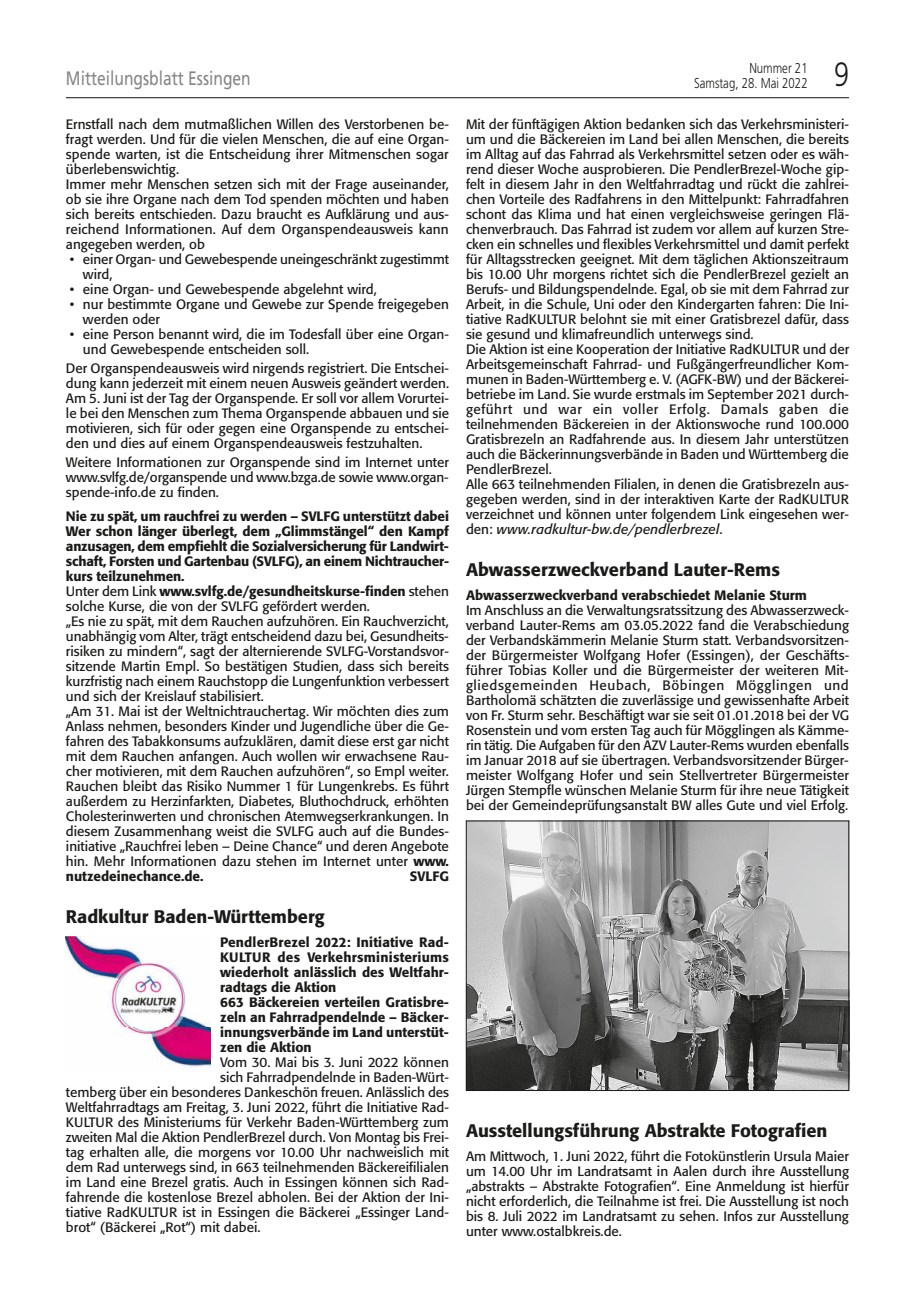
<style>
.page{position:relative;width:915px;height:1297px;background:#fff}
.page>*{position:absolute;margin:0;border:0;box-sizing:border-box;transform-origin:0 0}
.t1{font:300 33.75px "Frutiger";color:#1a1a18;scale:.8 1}
.t2{font:19.5px "Frutiger";color:#868786;scale:.8 1}
.t3{font:500 18px "Formata";color:#1a1a18}
.t4{font:300 14.25px "Frutiger";color:#1a1a18;scale:.8 1}
.t5{font:13.5px/15px "Formata";color:#1a1a18}
.t6{font:500 13.5px/15px "Formata";color:#1a1a18}
.s1{font-weight:500}
.s2{font-style:italic}
</style>
<div class="page">
<hr style="left:66px;top:97px;width:782px;height:1px;background:#1a1a18">
<img style="left:66px;top:937px;width:144px;height:130px">
<img style="left:468px;top:823px;width:378px;height:266px">
<div style="left:466px;top:821px;width:382px;height:270px;border:1px solid #1a1a18"></div>
<p class="t4" style="left:749px;top:60px;width:74px">Nummer 21</p>
<h2 class="t2" style="left:66px;top:66px;width:232px">Mitteilungsblatt Essingen</h2>
<p class="t4" style="left:694px;top:75px;width:143px">Samstag, 28. Mai 2022</p>
<h1 class="t1" style="left:833px;top:55px;width:20px">9</h1>
<p class="t5" style="left:66px;top:116px;width:384px">Ernstfall nach dem mutmaßlichen Willen des Verstorbenen be&shy;fragt werden. Und für die vielen Menschen, die auf eine Organ&shy;spende warten, ist die Entscheidung ihrer Mitmenschen sogar überlebenswichtig.<br>Immer mehr Menschen setzen sich mit der Frage auseinander, ob sie ihre Organe nach dem Tod spenden möchten und haben sich bereits entschieden. Dazu braucht es Aufklärung und aus&shy;reichend Informationen. Auf dem Organspendeausweis kann angegeben werden, ob</p>
<p class="t5" style="left:83px;top:251px;width:367px;text-indent:-13px">• einer Organ- und Gewebespende uneingeschränkt zugestimmt wird,</p>
<p class="t5" style="left:70px;top:281px;width:308px">• eine Organ- und Gewebespende abgelehnt wird,</p>
<p class="t5" style="left:83px;top:296px;width:367px;text-indent:-13px">• nur bestimmte Organe und Gewebe zur Spende freigegeben werden oder</p>
<p class="t5" style="left:83px;top:326px;width:367px;text-indent:-13px">• eine Person benannt wird, die im Todesfall über eine Organ&shy;und Gewebespende entscheiden soll.</p>
<p class="t5" style="left:66px;top:361px;width:384px;text-align:justify">Der Organspendeausweis wird nirgends registriert. Die Entschei&shy;dung kann jederzeit mit einem neuen Ausweis geändert werden.<br>Am 5. Juni ist der Tag der Organspende. Er soll vor allem Vorurtei&shy;le bei den Menschen zum Thema Organspende abbauen und sie motivieren, sich für oder gegen eine Organspende zu entschei&shy;den und dies auf einem Organspendeausweis festzuhalten.</p>
<p class="t5" style="left:66px;top:455px;width:384px;text-align:justify">Weitere Informationen zur Organspende sind im Internet unter www.svlfg.de/organspende und www.bzga.de sowie www.organ&shy;spende-info.de zu finden.</p>
<p class="t5" style="left:66px;top:508px;width:384px"><span class="s1">Nie zu spät, um rauchfrei zu werden – SVLFG unterstützt dabei Wer schon länger überlegt, dem „Glimmstängel“ den Kampf anzusagen, dem empfiehlt die Sozialversicherung für Landwirt&shy;schaft, Forsten und Gartenbau (SVLFG), an einem Nichtraucher&shy;kurs teilzunehmen.<br></span>Unter dem Link <span class="s1">www.svlfg.de/gesundheitskurse-finden</span> stehen solche Kurse, die von der SVLFG gefördert werden.<br>„Es nie zu spät, mit dem Rauchen aufzuhören. Ein Rauchverzicht, unabhängig vom Alter, trägt entscheidend dazu bei, Gesundheits&shy;risiken zu mindern“, sagt der alternierende SVLFG-Vorstandsvor&shy;sitzende Martin Empl. So bestätigen Studien, dass sich bereits kurzfristig nach einem Rauchstopp die Lungenfunktion verbessert und sich der Kreislauf stabilisiert.<br>„Am 31. Mai ist der Weltnichtrauchertag. Wir möchten dies zum Anlass nehmen, besonders Kinder und Jugendliche über die Ge&shy;fahren des Tabakkonsums aufzuklären, damit diese erst gar nicht mit dem Rauchen anfangen. Auch wollen wir erwachsene Rau&shy;cher motivieren, mit dem Rauchen aufzuhören“, so Empl weiter.<br>Rauchen bleibt das Risiko Nummer 1 für Lungenkrebs. Es führt außerdem zu Herzinfarkten, Diabetes, Bluthochdruck, erhöhten Cholesterinwerten und chronischen Atemwegserkrankungen. In diesem Zusammenhang weist die SVLFG auch auf die Bundes&shy;initiative „Rauchfrei leben – Deine Chance“ und deren Angebote hin. Mehr Informationen dazu stehen im Internet unter <span class="s1">www. nutzedeinechance.de.</span></p>
<p class="t6" style="left:409px;top:868px;width:41px">SVLFG</p>
<h3 class="t3" style="left:66px;top:906px;width:260px">Radkultur Baden-Württemberg</h3>
<p class="t6" style="left:220px;top:934px;width:230px">PendlerBrezel 2022: Initiative Rad-<br>KULTUR des Verkehrsministeriums wiederholt anlässlich des Weltfahr&shy;radtags die Aktion<br>663 Bäckereien verteilen Gratisbre&shy;zeln an Fahrradpendelnde – Bäcker&shy;innungsverbände im Land unterstüt&shy;zen die Aktion</p>
<p class="t5" style="left:220px;top:1054px;width:230px">Vom 30. Mai bis 3. Juni 2022 können</p>
<p class="t5" style="left:220px;top:1069px;width:230px">sich Fahrradpendelnde in Baden-Würt-</p>
<p class="t5" style="left:66px;top:1084px;width:384px">temberg über ein besonderes Dankeschön freuen. Anlässlich des</p>
<p class="t5" style="left:66px;top:1099px;width:384px">Weltfahrradtags am Freitag, 3. Juni 2022, führt die Initiative Rad-</p>
<p class="t5" style="left:66px;top:1114px;width:384px">KULTUR des Ministeriums für Verkehr Baden-Württemberg zum</p>
<p class="t5" style="left:66px;top:1129px;width:384px">zweiten Mal die Aktion PendlerBrezel durch. Von Montag bis Frei-</p>
<p class="t5" style="left:66px;top:1144px;width:384px">tag erhalten alle, die morgens vor 10.00 Uhr nachweislich mit</p>
<p class="t5" style="left:66px;top:1159px;width:384px">dem Rad unterwegs sind, in 663 teilnehmenden Bäckereifilialen</p>
<p class="t5" style="left:66px;top:1174px;width:384px">im Land eine Brezel gratis. Auch in Essingen können sich Rad-</p>
<p class="t5" style="left:66px;top:1189px;width:384px">fahrende die kostenlose Brezel abholen. Bei der Aktion der Ini-</p>
<p class="t5" style="left:66px;top:1204px;width:384px">tiative RadKULTUR ist in Essingen die Bäckerei „Essinger Land-</p>
<p class="t5" style="left:66px;top:1219px;width:196px">brot“ (Bäckerei „Rot“) mit dabei.</p>
<p class="t5" style="left:466px;top:116px;width:384px">Mit der fünftägigen Aktion bedanken sich das Verkehrsministeri&shy;um und die Bäckereien im Land bei allen Menschen, die bereits im Alltag auf das Fahrrad als Verkehrsmittel setzen oder es wäh&shy;rend dieser Woche ausprobieren. Die PendlerBrezel-Woche gip&shy;felt in diesem Jahr in den Weltfahrradtag und rückt die zahlrei&shy;chen Vorteile des Radfahrens in den Mittelpunkt: Fahrradfahren schont das Klima und hat einen vergleichsweise geringen Flä&shy;chenverbrauch. Das Fahrrad ist zudem vor allem auf kurzen Stre&shy;cken ein schnelles und flexibles Verkehrsmittel und damit perfekt für Alltagsstrecken geeignet. Mit dem täglichen Aktionszeitraum bis 10.00 Uhr morgens richtet sich die PendlerBrezel gezielt an Berufs- und Bildungspendelnde. Egal, ob sie mit dem Fahrrad zur Arbeit, in die Schule, Uni oder den Kindergarten fahren: Die Ini&shy;tiative RadKULTUR belohnt sie mit einer Gratisbrezel dafür, dass sie gesund und klimafreundlich unterwegs sind.<br>Die Aktion ist eine Kooperation der Initiative RadKULTUR und der Arbeitsgemeinschaft Fahrrad- und Fußgängerfreundlicher Kom&shy;munen in Baden-Württemberg e. V. (AGFK-BW) und der Bäckerei&shy;betriebe im Land. Sie wurde erstmals im September 2021 durch&shy;geführt und war ein voller Erfolg. Damals gaben die teilnehmenden Bäckereien in der Aktionswoche rund 100.000<br>Gratisbrezeln an Radfahrende aus. In diesem Jahr unterstützen auch die Bäckerinnungsverbände in Baden und Württemberg die PendlerBrezel.<br>Alle 663 teilnehmenden Filialen, in denen die Gratisbrezeln aus&shy;gegeben werden, sind in der interaktiven Karte der RadKULTUR verzeichnet und können unter folgendem Link eingesehen wer&shy;den: <span class="s2">www.radkultur-bw.de/pendlerbrezel</span>.</p>
<h3 class="t3" style="left:466px;top:559px;width:315px">Abwasserzweckverband Lauter-Rems</h3>
<p class="t6" style="left:466px;top:587px;width:342px">Abwasserzweckverband verabschiedet Melanie Sturm</p>
<p class="t5" style="left:466px;top:602px;width:384px;text-align:justify">Im Anschluss an die Verwaltungsratssitzung des Abwasserzweck&shy;verband Lauter-Rems am 03.05.2022 fand die Verabschiedung der Verbandskämmerin Melanie Sturm statt. Verbandsvorsitzen&shy;der Bürgermeister Wolfgang Hofer (Essingen), der Geschäfts&shy;führer Tobias Koller und die Bürgermeister der weiteren Mit&shy;gliedsgemeinden Heubach, Böbingen Mögglingen und Bartholomä schätzten die zuverlässige und gewissenhafte Arbeit von Fr. Sturm sehr. Beschäftigt war sie seit 01.01.2018 bei der VG Rosenstein und vom ersten Tag auch für Mögglingen als Kämme&shy;rin tätig. Die Aufgaben für den AZV Lauter-Rems wurden ebenfalls im Januar 2018 auf sie übertragen. Verbandsvorsitzender Bürger&shy;meister Wolfgang Hofer und sein Stellvertreter Bürgermeister Jürgen Stempfle wünschen Melanie Sturm für ihre neue Tätigkeit bei der Gemeindeprüfungsanstalt BW alles Gute und viel Erfolg.</p>
<h3 class="t3" style="left:466px;top:1120px;width:363px">Ausstellungsführung Abstrakte Fotografien</h3>
<p class="t5" style="left:466px;top:1148px;width:384px;text-align:justify">Am Mittwoch, 1. Juni 2022, führt die Fotokünstlerin Ursula Maier um 14.00 Uhr im Landratsamt in Aalen durch ihre Ausstellung „abstrakts – Abstrakte Fotografien“. Eine Anmeldung ist hierfür nicht erforderlich, die Teilnahme ist frei. Die Ausstellung ist noch bis 8. Juli 2022 im Landratsamt zu sehen. Infos zur Ausstellung unter www.ostalbkreis.de.</p>
</div>
